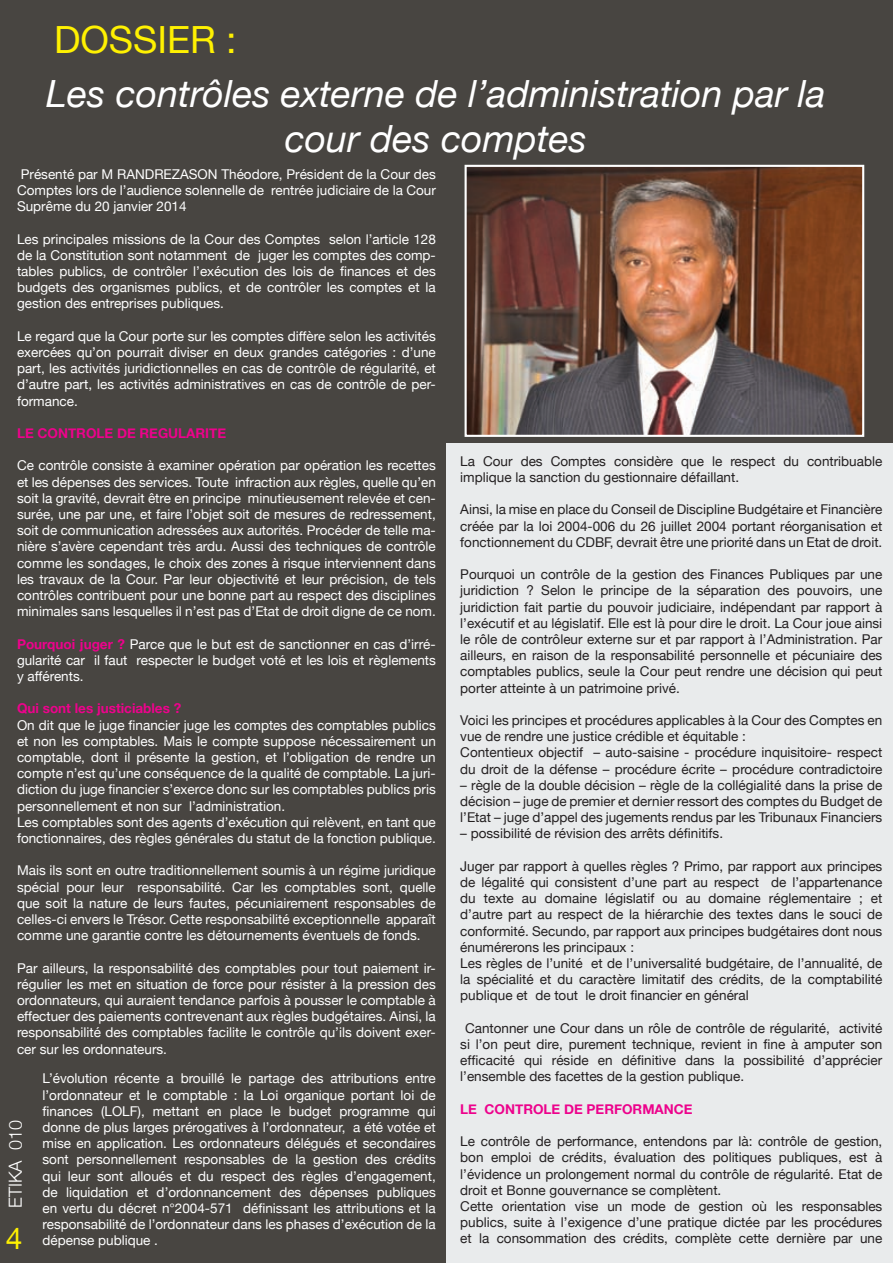
<style>
.page{position:relative;width:893px;height:1263px;background:#484541}
.page>*{position:absolute;margin:0;border:0;box-sizing:border-box;transform-origin:0 0}
.t1{font:italic 37.5px/45px "Helvetica Neue";color:#fff;text-align:center}
.t2{font:37.5px "Helvetica Neue";color:#fff101}
.t3{font:30px "Helvetica Neue";color:#fff101}
.t4{font:300 18px "Helvetica Neue";color:#fff}
.t5{font:13.5px/16.2px "Helvetica Neue";color:#fff;text-align:justify}
.t6{font:13.5px/16.2px "Helvetica Neue";color:#231f20}
.t7{font:700 13.5px "Helvetica Neue";color:#ed028c}
.s1{font-weight:700;color:#ed028c}
</style>
<div class="page">
<div style="left:446px;top:443px;width:447px;height:820px;background:#e9ebec"></div>
<img style="left:468px;top:168px;width:393px;height:266px">
<div style="left:465px;top:165px;width:399px;height:272px;border:2px solid #fff"></div>
<h1 class="t2" style="left:54px;top:13px;width:184px">DOSSIER :</h1>
<h1 class="t1" style="left:46px;top:73px;width:781px">Les contrôles externe de l’administration par la cour des comptes</h1>
<p class="t5" style="left:17px;top:167px;width:420px">Présenté par M RANDREZASON Théodore, Président de la Cour des Comptes lors de l’audience solennelle de rentrée judiciaire de la Cour Suprême du 20 janvier 2014</p>
<p class="t5" style="left:17px;top:231px;width:420px">Les principales missions de la Cour des Comptes selon l’article 128 de la Constitution sont notamment de juger les comptes des comp&shy;tables publics, de contrôler l’exécution des lois de finances et des budgets des organismes publics, et de contrôler les comptes et la gestion des entreprises publiques.</p>
<p class="t5" style="left:17px;top:329px;width:420px">Le regard que la Cour porte sur les comptes diffère selon les activités exercées qu’on pourrait diviser en deux grandes catégories : d’une part, les activités juridictionnelles en cas de contrôle de régularité, et d’autre part, les activités administratives en cas de contrôle de per&shy;formance.</p>
<p class="t7" style="left:17px;top:422px;width:211px">LE CONTROLE DE REGULARITE</p>
<p class="t5" style="left:17px;top:458px;width:420px">Ce contrôle consiste à examiner opération par opération les recettes et les dépenses des services. Toute infraction aux règles, quelle qu’en soit la gravité, devrait être en principe minutieusement relevée et cen&shy;surée, une par une, et faire l’objet soit de mesures de redressement, soit de communication adressées aux autorités. Procéder de telle ma&shy;nière s’avère cependant très ardu. Aussi des techniques de contrôle comme les sondages, le choix des zones à risque interviennent dans les travaux de la Cour. Par leur objectivité et leur précision, de tels contrôles contribuent pour une bonne part au respect des disciplines minimales sans lesquelles il n’est pas d’Etat de droit digne de ce nom.</p>
<p class="t5" style="left:17px;top:636px;width:420px"><span class="s1">Pourquoi juger ?</span> Parce que le but est de sanctionner en cas d’irré&shy;gularité car il faut respecter le budget voté et les lois et règlements y afférents.</p>
<p class="t7" style="left:17px;top:698px;width:166px">Qui sont les justiciables ?</p>
<p class="t5" style="left:17px;top:717px;width:420px;text-align:left">On dit que le juge financier juge les comptes des comptables publics et non les comptables. Mais le compte suppose nécessairement un comptable, dont il présente la gestion, et l’obligation de rendre un compte n’est qu’une conséquence de la qualité de comptable. La juri&shy;diction du juge financier s’exerce donc sur les comptables publics pris personnellement et non sur l’administration.<br>Les comptables sont des agents d’exécution qui relèvent, en tant que fonctionnaires, des règles générales du statut de la fonction publique.</p>
<p class="t5" style="left:17px;top:863px;width:420px">Mais ils sont en outre traditionnellement soumis à un régime juridique spécial pour leur responsabilité. Car les comptables sont, quelle que soit la nature de leurs fautes, pécuniairement responsables de celles-ci envers le Trésor. Cette responsabilité exceptionnelle apparaît comme une garantie contre les détournements éventuels de fonds.</p>
<p class="t5" style="left:17px;top:960px;width:420px">Par ailleurs, la responsabilité des comptables pour tout paiement ir&shy;régulier les met en situation de force pour résister à la pression des ordonnateurs, qui auraient tendance parfois à pousser le comptable à effectuer des paiements contrevenant aux règles budgétaires. Ainsi, la responsabilité des comptables facilite le contrôle qu’ils doivent exer&shy;cer sur les ordonnateurs.</p>
<p class="t6" style="left:460px;top:454px;width:423px">La Cour des Comptes considère que le respect du contribuable implique la sanction du gestionnaire défaillant.</p>
<p class="t6" style="left:460px;top:502px;width:424px;text-align:justify">Ainsi, la mise en place du Conseil de Discipline Budgétaire et Financière créée par la loi 2004-006 du 26 juillet 2004 portant réorganisation et fonctionnement du CDBF, devrait être une priorité dans un Etat de droit.</p>
<p class="t6" style="left:460px;top:567px;width:424px;text-align:justify">Pourquoi un contrôle de la gestion des Finances Publiques par une juridiction ? Selon le principe de la séparation des pouvoirs, une juridiction fait partie du pouvoir judiciaire, indépendant par rapport à l’exécutif et au législatif. Elle est là pour dire le droit. La Cour joue ainsi le rôle de contrôleur externe sur et par rapport à l’Administration. Par ailleurs, en raison de la responsabilité personnelle et pécuniaire des comptables publics, seule la Cour peut rendre une décision qui peut porter atteinte à un patrimoine privé.</p>
<p class="t6" style="left:460px;top:713px;width:424px">Voici les principes et procédures applicables à la Cour des Comptes en vue de rendre une justice crédible et équitable :<br>Contentieux objectif – auto-saisine - procédure inquisitoire- respect du droit de la défense – procédure écrite – procédure contradictoire</p>
<p class="t6" style="left:460px;top:778px;width:424px;text-align:justify">– règle de la double décision – règle de la collégialité dans la prise de décision – juge de premier et dernier ressort des comptes du Budget de l’Etat – juge d’appel des jugements rendus par les Tribunaux Financiers</p>
<p class="t6" style="left:460px;top:826px;width:264px">– possibilité de révision des arrêts définitifs.</p>
<p class="t6" style="left:460px;top:859px;width:424px">Juger par rapport à quelles règles ? Primo, par rapport aux principes de légalité qui consistent d’une part au respect de l’appartenance du texte au domaine législatif ou au domaine réglementaire ; et d’autre part au respect de la hiérarchie des textes dans le souci de conformité. Secundo, par rapport aux principes budgétaires dont nous énumérerons les principaux :<br>Les règles de l’unité et de l’universalité budgétaire, de l’annualité, de la spécialité et du caractère limitatif des crédits, de la comptabilité publique et de tout le droit financier en général</p>
<p class="t6" style="left:460px;top:1021px;width:424px;text-align:justify;text-indent:5px">Cantonner une Cour dans un rôle de contrôle de régularité, activité si l’on peut dire, purement technique, revient in fine à amputer son efficacité qui réside en définitive dans la possibilité d’apprécier l’ensemble des facettes de la gestion publique.</p>
<p class="t7" style="left:460px;top:1098px;width:234px">LE CONTROLE DE PERFORMANCE</p>
<p class="t6" style="left:460px;top:1134px;width:424px">Le contrôle de performance, entendons par là: contrôle de gestion, bon emploi de crédits, évaluation des politiques publiques, est à l’évidence un prolongement normal du contrôle de régularité. Etat de droit et Bonne gouvernance se complètent.<br>Cette orientation vise un mode de gestion où les responsables publics, suite à l’exigence d’une pratique dictée par les procédures et la consommation des crédits, complète cette dernière par une</p>
<p class="t5" style="left:43px;top:1071px;width:395px">L’évolution récente a brouillé le partage des attributions entre l’ordonnateur et le comptable : la Loi organique portant loi de finances (LOLF), mettant en place le budget programme qui donne de plus larges prérogatives à l’ordonnateur, a été votée et mise en application. Les ordonnateurs délégués et secondaires sont personnellement responsables de la gestion des crédits qui leur sont alloués et du respect des règles d’engagement, de liquidation et d’ordonnancement des dépenses publiques en vertu du décret n°2004-571 définissant les attributions et la responsabilité de l’ordonnateur dans les phases d’exécution de la dépense publique .</p>
<h3 class="t4" style="left:1px;top:1208px;width:89px;rotate:-90deg">ETIKA 010</h3>
<h2 class="t3" style="left:6px;top:1217px;width:18px">4</h2>
</div>
